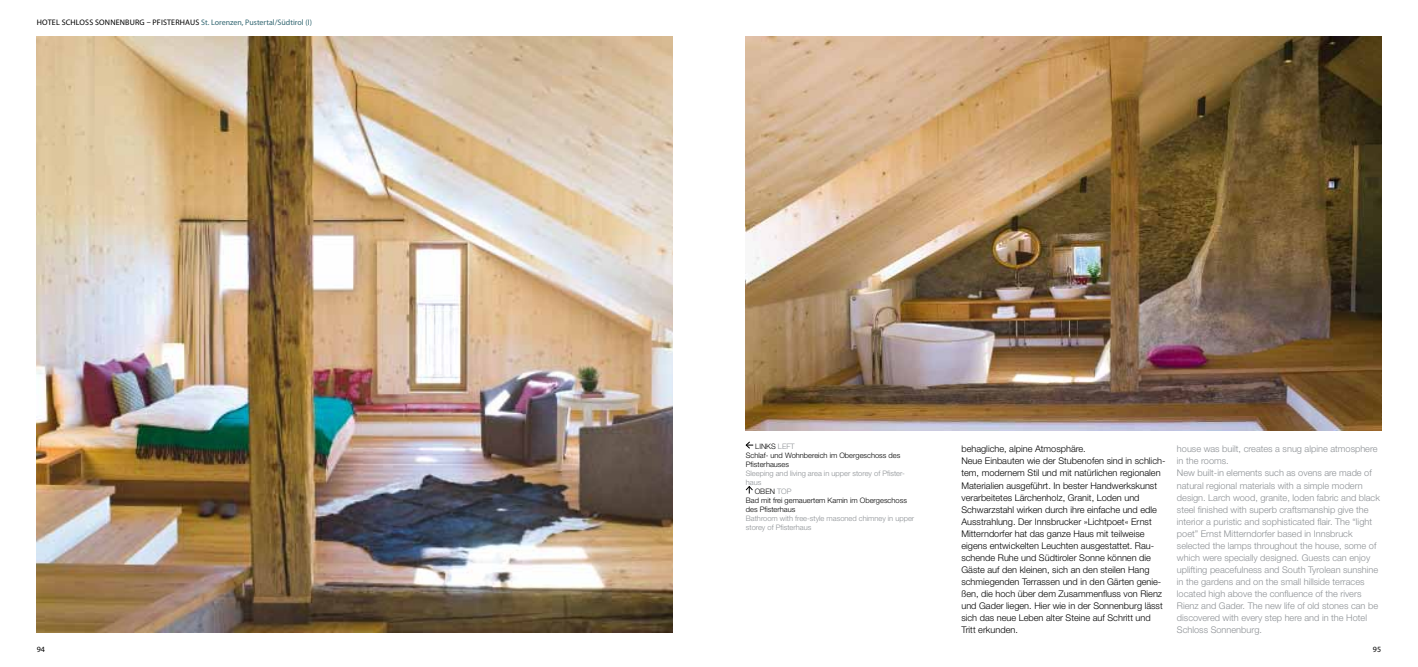
<style>
.page{position:relative;width:1418px;height:667px;background:#fff}
.page>*{position:absolute;margin:0;border:0;box-sizing:border-box;transform-origin:0 0}
.t1{font:300 9.2px/12px "Helvetica Neue";color:#000}
.t2{font:300 9.2px/12px "Helvetica Neue";color:#8c9094}
.t3{font:8px "Myriad Pro";letter-spacing:.02em;color:#000}
.t4{font:300 7.5px/9px "Helvetica Neue";color:#000}
.t5{font:300 7.5px/9px "Helvetica Neue";color:#8c9094}
.s1{color:#316570}
.s2{color:#8c9094}
</style>
<div class="page">
<img style="left:37px;top:36px;width:635px;height:596px">
<img style="left:746px;top:36px;width:634px;height:394px">
<svg style="left:745px;top:441px;width:8px;height:7px"></svg>
<svg style="left:745px;top:486px;width:8px;height:7px"></svg>
<p class="t3" style="left:37px;top:17px;width:276px">HOTEL SCHLOSS SONNENBURG – PFISTERHAUS <span class="s1">ST. LORENZEN, PUSTERTAL/SÜDTIROL (I)</span></p>
<p class="t4" style="left:746px;top:441px;width:156px;text-indent:9px">LINKS <span class="s2">LEFT<br></span>Schlaf- und Wohnbereich im Obergeschoss des<br>Pfisterhauses</p>
<p class="t5" style="left:746px;top:468px;width:160px">Sleeping and living area in upper storey of Pfister&shy;haus</p>
<p class="t4" style="left:754px;top:486px;width:12px">Oben</p>
<p class="t5" style="left:777px;top:486px;width:6px">top</p>
<p class="t4" style="left:746px;top:495px;width:163px">Bad mit frei gemauertem Kamin im Obergeschoss des Pfisterhaus</p>
<p class="t5" style="left:746px;top:513px;width:170px">Bathroom with free-style masoned chimney in upper storey of Pfisterhaus</p>
<p class="t1" style="left:961px;top:442px;width:205px">behagliche, alpine Atmosphäre.<br>Neue Einbauten wie der Stubenofen sind in schlich&shy;tem, modernem Stil und mit natürlichen regionalen Materialien ausgeführt. In bester Handwerkskunst verarbeitetes Lärchenholz, Granit, Loden und Schwarzstahl wirken durch ihre einfache und edle Ausstrahlung. Der Innsbrucker »Lichtpoet« Ernst Mitterndorfer hat das ganze Haus mit teilweise eigens entwickelten Leuchten ausgestattet. Rau&shy;schende Ruhe und Südtiroler Sonne können die Gäste auf den kleinen, sich an den steilen Hang schmiegenden Terrassen und in den Gärten genie&shy;ßen, die hoch über dem Zusammenfluss von Rienz und Gader liegen. Hier wie in der Sonnenburg lässt sich das neue Leben alter Steine auf Schritt und Tritt erkunden.</p>
<p class="t2" style="left:1176px;top:442px;width:204px">house was built, creates a snug alpine atmosphere in the rooms.<br>New built-in elements such as ovens are made of natural regional materials with a simple modern design. Larch wood, granite, loden fabric and black steel finished with superb craftsmanship give the interior a puristic and sophisticated flair. The “light poet” Ernst Mitterndorfer based in Innsbruck selected the lamps throughout the house, some of which were specially designed. Guests can enjoy uplifting peacefulness and South Tyrolean sunshine in the gardens and on the small hillside terraces located high above the confluence of the rivers Rienz and Gader. The new life of old stones can be discovered with every step here and in the Hotel Schloss Sonnenburg.</p>
<p class="t3" style="left:37px;top:643px;width:10px">94</p>
<p class="t3" style="left:1372px;top:643px;width:10px">95</p>
</div>
